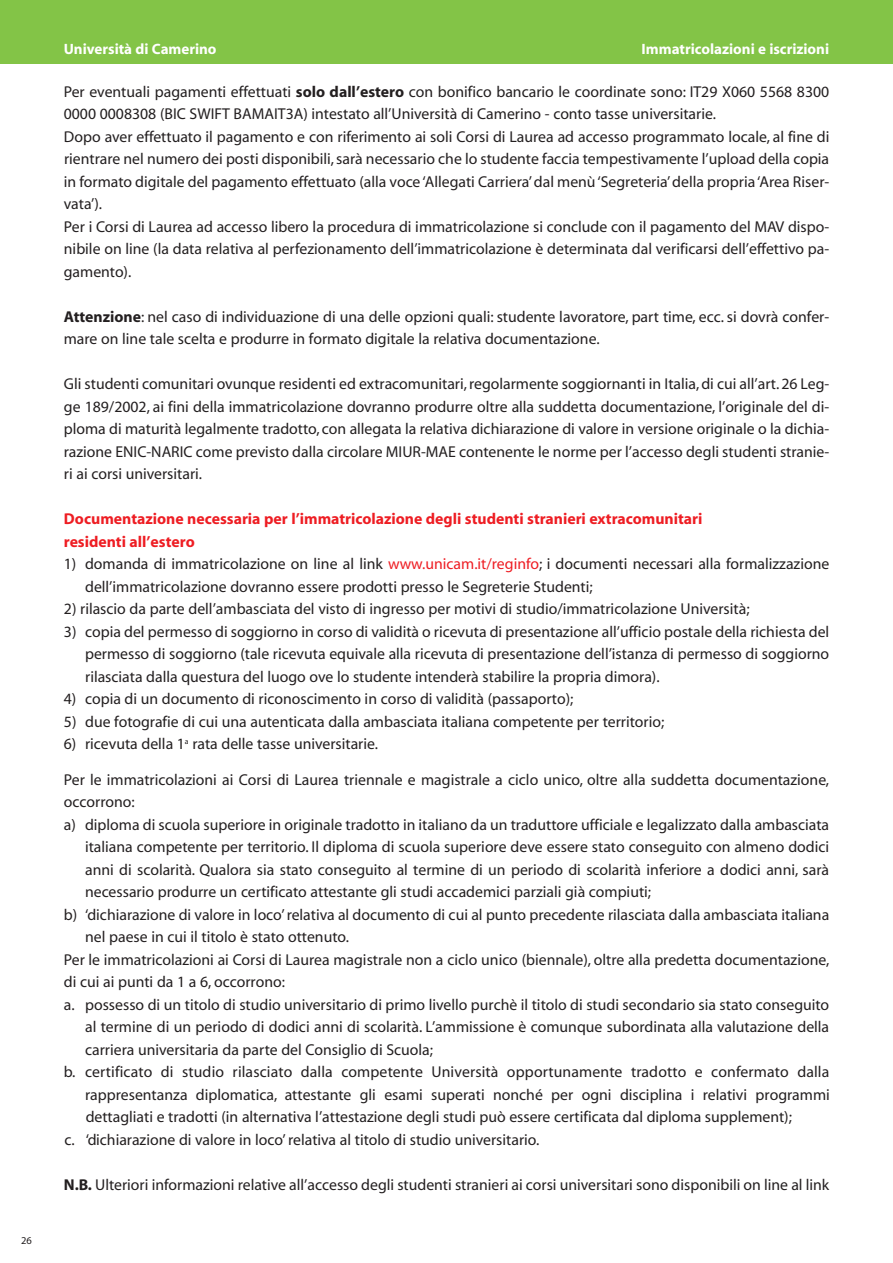
<style>
.page{position:relative;width:893px;height:1263px;background:#fff}
.page>*{position:absolute;margin:0;border:0;box-sizing:border-box;transform-origin:0 0}
.t1{font:15.75px/22.5px "Myriad";color:#231f20}
.t2{font:700 15.75px/22.5px "Myriad";color:#ee1d23}
.t3{font:700 15px "Myriad";color:#fff}
.t4{font:10.5px "Myriad";color:#231f20}
.s1{font-weight:700}
.s2{color:#ee1d23}
</style>
<div class="page">
<div style="left:0;top:0;width:893px;height:64px;background:#83c447"></div>
<p class="t4" style="left:21px;top:1237px;width:12px">26</p>
<p class="t3" style="left:64px;top:43px;width:154px">Università di Camerino</p>
<p class="t3" style="left:642px;top:43px;width:189px">Immatricolazioni e iscrizioni</p>
<p class="t1" style="left:64px;top:82px;width:767px">Per eventuali pagamenti effettuati <span class="s1">solo dall’estero</span> con bonifico bancario le coordinate sono: IT29 X060 5568 8300<br>0000 0008308 (BIC SWIFT BAMAIT3A) intestato all’Università di Camerino - conto tasse universitarie.<br>Dopo aver effettuato il pagamento e con riferimento ai soli Corsi di Laurea ad accesso programmato locale, al fine di rientrare nel numero dei posti disponibili, sarà necessario che lo studente faccia tempestivamente l’upload della copia in formato digitale del pagamento effettuato (alla voce ‘Allegati Carriera’ dal menù ‘Segreteria’ della propria ‘Area Riser&shy;vata’).<br>Per i Corsi di Laurea ad accesso libero la procedura di immatricolazione si conclude con il pagamento del MAV dispo&shy;nibile on line (la data relativa al perfezionamento dell’immatricolazione è determinata dal verificarsi dell’effettivo pa&shy;gamento).</p>
<p class="t1" style="left:64px;top:307px;width:767px"><span class="s1">Attenzione</span>: nel caso di individuazione di una delle opzioni quali: studente lavoratore, part time, ecc. si dovrà confer&shy;mare on line tale scelta e produrre in formato digitale la relativa documentazione.</p>
<p class="t1" style="left:64px;top:374px;width:767px;text-align:justify">Gli studenti comunitari ovunque residenti ed extracomunitari, regolarmente soggiornanti in Italia, di cui all’art. 26 Leg&shy;ge 189/2002, ai fini della immatricolazione dovranno produrre oltre alla suddetta documentazione, l’originale del di&shy;ploma di maturità legalmente tradotto, con allegata la relativa dichiarazione di valore in versione originale o la dichia&shy;razione ENIC-NARIC come previsto dalla circolare MIUR-MAE contenente le norme per l’accesso degli studenti stranie&shy;ri ai corsi universitari.</p>
<p class="t2" style="left:64px;top:509px;width:640px">Documentazione necessaria per l’immatricolazione degli studenti stranieri extracomunitari residenti all’estero</p>
<p class="t1" style="left:85px;top:554px;width:746px;text-indent:-21px">1) domanda di immatricolazione on line al link <span class="s2">www.unicam.it/reginfo</span>; i documenti necessari alla for ma liz zazione dell’immatricolazione dovranno essere prodotti presso le Segreterie Studenti;</p>
<p class="t1" style="left:64px;top:599px;width:687px">2) rilascio da parte dell’ambasciata del visto di ingresso per motivi di stu dio/im matricolazione Università;</p>
<p class="t1" style="left:85px;top:622px;width:746px;text-align:justify;text-indent:-21px">3) copia del permesso di soggiorno in corso di validità o ricevuta di presentazione all’ufficio postale della richiesta del permesso di soggiorno (tale ricevuta equivale alla ricevuta di presentazione dell’istanza di permesso di soggiorno rilasciata dalla questura del luogo ove lo studente intenderà stabilire la propria dimora).</p>
<p class="t1" style="left:64px;top:689px;width:511px">4) copia di un documento di riconoscimento in corso di validità (passaporto);</p>
<p class="t1" style="left:64px;top:712px;width:602px">5) due fotografie di cui una autenticata dalla ambasciata italiana competente per territorio;</p>
<p class="t1" style="left:64px;top:734px;width:316px">6) ricevuta della 1<sup>a</sup> rata delle tasse universitarie.</p>
<p class="t1" style="left:64px;top:770px;width:767px">Per le immatricolazioni ai Corsi di Laurea triennale e magistrale a ciclo unico, oltre alla suddetta documentazione,</p>
<p class="t1" style="left:64px;top:792px;width:72px">occorrono:</p>
<p class="t1" style="left:64px;top:815px;width:767px">a) diploma di scuola superiore in originale tradotto in italiano da un traduttore ufficiale e legalizzato dalla ambasciata</p>
<p class="t1" style="left:85px;top:837px;width:746px">italiana competente per territorio. Il diploma di scuola superiore deve essere stato conseguito con almeno dodici</p>
<p class="t1" style="left:85px;top:860px;width:746px">anni di scolarità. Qualora sia stato conseguito al termine di un periodo di scolarità inferiore a dodici anni, sarà</p>
<p class="t1" style="left:85px;top:882px;width:568px">necessario produrre un certificato attestante gli studi accademici parziali già compiuti;</p>
<p class="t1" style="left:64px;top:905px;width:767px">b) ‘dichiarazione di valore in loco’ relativa al documento di cui al punto pre ce dente rilasciata dalla ambasciata italiana</p>
<p class="t1" style="left:85px;top:927px;width:265px">nel paese in cui il titolo è stato ot tenuto.</p>
<p class="t1" style="left:64px;top:950px;width:767px">Per le immatricolazioni ai Corsi di Laurea magistrale non a ciclo unico (biennale), oltre alla predetta documentazione,</p>
<p class="t1" style="left:64px;top:972px;width:223px">di cui ai punti da 1 a 6, occorrono:</p>
<p class="t1" style="left:64px;top:995px;width:767px">a. possesso di un titolo di studio universitario di primo livello purchè il titolo di studi secondario sia stato conseguito</p>
<p class="t1" style="left:85px;top:1017px;width:746px">al termine di un periodo di dodici anni di scolarità. L’ammissione è comunque subordinata alla valutazione della</p>
<p class="t1" style="left:85px;top:1040px;width:350px">carriera universitaria da parte del Consiglio di Scuola;</p>
<p class="t1" style="left:64px;top:1062px;width:767px">b. certificato di studio rilasciato dalla competente Università opportunamente tradotto e confermato dalla</p>
<p class="t1" style="left:85px;top:1085px;width:746px">rappresentanza diplomatica, attestante gli esami superati nonché per ogni disciplina i relativi programmi</p>
<p class="t1" style="left:86px;top:1107px;width:708px">dettagliati e tradotti (in alternativa l’attestazione degli studi può essere certificata dal diploma supplement);</p>
<p class="t1" style="left:64px;top:1130px;width:476px">c. ‘dichiarazione di valore in loco’ relativa al titolo di studio universitario.</p>
<p class="t1" style="left:64px;top:1175px;width:767px"><span class="s1">N.B.</span> Ulteriori informazioni relative all’accesso degli studenti stranieri ai corsi universitari sono disponibili on line al link</p>
</div>
